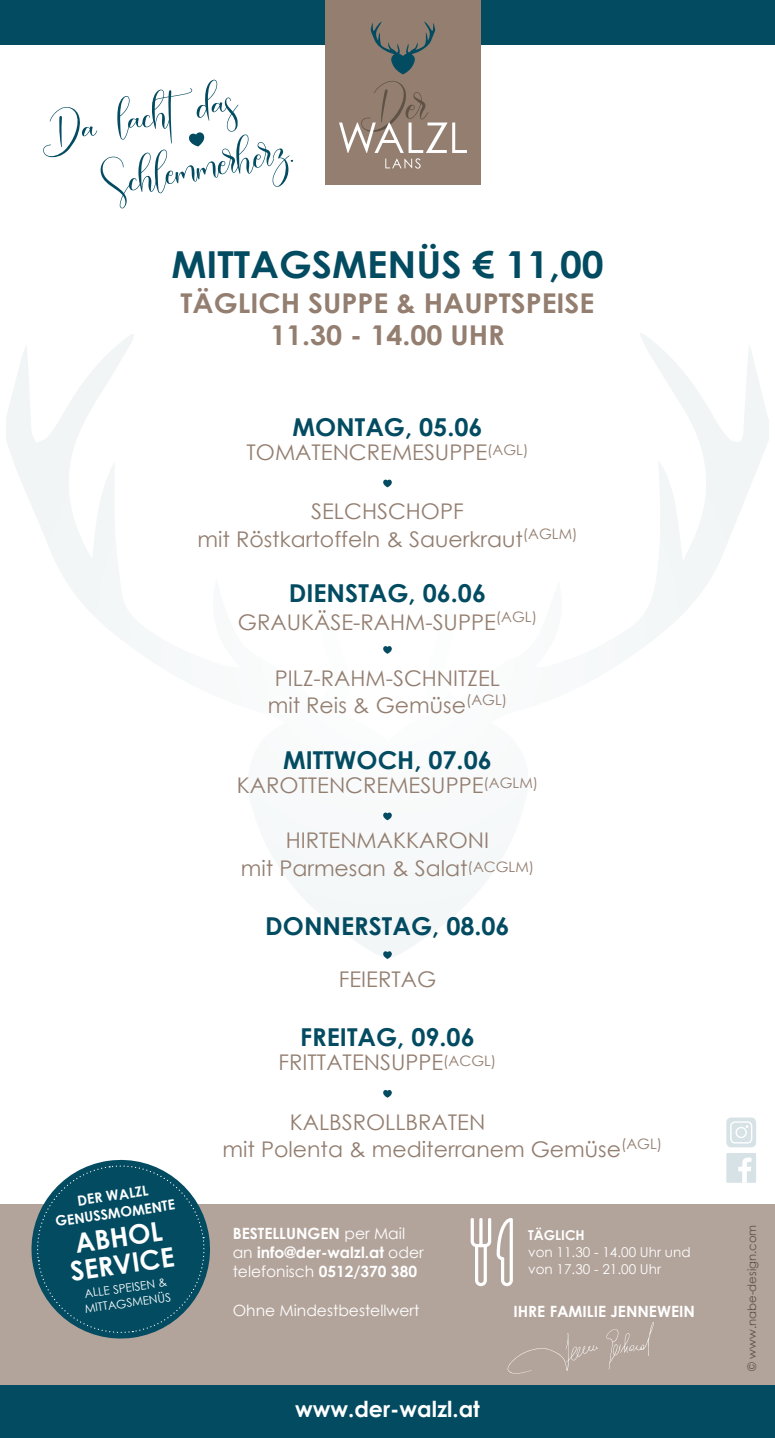
<style>
.page{position:relative;width:775px;height:1438px;background:#fff}
.page>*{position:absolute;margin:0;border:0;box-sizing:border-box;transform-origin:0 0}
.t1{font:64px "Paisley";color:#024b61}
.t2{font:700 37.12px "Century Gothic";color:#024b61;scale:1.05 1}
.t3{font:700 27.25px "Century Gothic";color:#937e70;scale:1.05 1}
.t4{font:700 26.88px "Century Gothic";color:#fff}
.t5{font:700 24.62px "Century Gothic";color:#024b61}
.t6{font:700 22.12px "Century Gothic";color:#fff}
.t7{font:21.62px/27.8px "Century Gothic";color:#937e70;text-align:center}
.t8{font:700 15.5px/19.4px "Century Gothic";color:#fff}
.t9{font:15.5px "Century Gothic";color:#fff}
.t10{font:700 14px "Century Gothic";color:#fff}
.t11{font:13.5px "Century Gothic";color:#fff}
.t12{font:700 13.5px "Century Gothic";color:#fff}
.t13{font:11.75px "Century Gothic";color:#5e5146}
.t14{font:11.62px "Century Gothic";color:#fff}
.s1{font-weight:400}
</style>
<div class="page">
<svg style="left:6px;top:333px;width:763px;height:624px"></svg>
<div style="left:0;top:0;width:775px;height:44px;background:#024b61"></div>
<div style="left:325px;top:0;width:156px;height:184px;background:#937e70"></div>
<svg style="left:371px;top:22px;width:64px;height:52px"></svg>
<svg style="left:339px;top:81px;width:128px;height:88px"></svg>
<svg style="left:189px;top:132px;width:15px;height:14px"></svg>
<svg style="left:383px;top:479px;width:9px;height:8px"></svg>
<svg style="left:383px;top:645px;width:9px;height:9px"></svg>
<svg style="left:383px;top:812px;width:9px;height:8px"></svg>
<svg style="left:383px;top:951px;width:9px;height:8px"></svg>
<svg style="left:383px;top:1090px;width:9px;height:7px"></svg>
<div style="left:0;top:1204px;width:775px;height:234px;background:#b3a49b"></div>
<div style="left:0;top:1385px;width:775px;height:53px;background:#024b61"></div>
<svg style="left:726px;top:1117px;width:30px;height:30px"></svg>
<div style="left:730px;top:1121px;width:22px;height:22px;border:1px solid #fff;border-radius:4px"></div>
<div style="left:735px;top:1126px;width:12px;height:12px;border:1px solid #fff;border-radius:50%"></div>
<div style="left:726px;top:1153px;width:30px;height:29px;background:#d7e2e6"></div>
<svg style="left:738px;top:1157px;width:13px;height:25px"></svg>
<svg style="left:31px;top:1159px;width:180px;height:180px"></svg>
<svg style="left:497px;top:1218px;width:16px;height:68px"></svg>
<svg style="left:471px;top:1218px;width:20px;height:68px"></svg>
<svg style="left:479px;top:1218px;width:4px;height:29px"></svg>
<svg style="left:507px;top:1333px;width:91px;height:40px"></svg>
<svg style="left:606px;top:1322px;width:48px;height:47px"></svg>
<p class="t1" style="left:35px;top:102px;width:201px;rotate:-10deg">Da lacht das</p>
<p class="t1" style="left:97px;top:151px;width:195px;rotate:-10deg">Schlemmerherz.</p>
<p class="t2" style="left:171px;top:236px;width:413px">MITTAGSMENÜS € 11,00</p>
<p class="t3" style="left:181px;top:282px;width:396px">TÄGLICH SUPPE &amp; HAUPTSPEISE</p>
<p class="t3" style="left:270px;top:314px;width:225px">11.30 - 14.00 UHR</p>
<p class="t5" style="left:292px;top:408px;width:192px">MONTAG, 05.06</p>
<p class="t7" style="left:247px;top:437px;width:283px">TOMATENCREMESUPPE<sup>(AGL)</sup></p>
<p class="t7" style="left:197px;top:497px;width:382px">SELCHSCHOPF<br>mit Röstkartoffeln &amp; Sauerkraut<sup>(AGLM)</sup></p>
<p class="t5" style="left:289px;top:575px;width:199px">DIENSTAG, 06.06</p>
<p class="t7" style="left:238px;top:608px;width:301px">GRAUKÄSE-RAHM-SUPPE<sup>(AGL)</sup></p>
<p class="t7" style="left:268px;top:663px;width:241px">PILZ-RAHM-SCHNITZEL mit Reis &amp; Gemüse<sup>(AGL)</sup></p>
<p class="t5" style="left:283px;top:741px;width:210px">MITTWOCH, 07.06</p>
<p class="t7" style="left:237px;top:770px;width:303px">KAROTTENCREMESUPPE<sup>(AGLM)</sup></p>
<p class="t7" style="left:241px;top:826px;width:295px">HIRTENMAKKARONI<br>mit Parmesan &amp; Salat<sup>(ACGLM)</sup></p>
<p class="t5" style="left:265px;top:907px;width:246px">DONNERSTAG, 08.06</p>
<p class="t7" style="left:339px;top:964px;width:99px">FEIERTAG</p>
<p class="t5" style="left:300px;top:1018px;width:176px">FREITAG, 09.06</p>
<p class="t7" style="left:279px;top:1048px;width:219px">FRITTATENSUPPE<sup>(ACGL)</sup></p>
<p class="t10" style="left:76px;top:1190px;width:73px;rotate:-8deg">DER WALZL</p>
<p class="t10" style="left:54px;top:1210px;width:122px;rotate:-8deg">GENUSSMOMENTE</p>
<p class="t4" style="left:72px;top:1223px;width:90px;rotate:-8deg">ABHOL</p>
<p class="t4" style="left:68px;top:1250px;width:106px;rotate:-8deg">SERVICE</p>
<p class="t14" style="left:83px;top:1285px;width:85px;rotate:-8deg">ALLE SPEISEN &amp;</p>
<p class="t14" style="left:84px;top:1300px;width:89px;rotate:-8deg">MITTAGSMENÜS</p>
<p class="t7" style="left:222px;top:1107px;width:441px;text-align:left;text-indent:67px">KALBSROLLBRATEN<br>mit Polenta &amp; mediterranem Gemüse<sup>(AGL)</sup></p>
<p class="t8" style="left:233px;top:1222px;width:193px">BESTELLUNGEN <span class="s1">per Mail an</span> info@der-walzl.at <span class="s1">oder telefonisch</span> 0512/370 380</p>
<p class="t9" style="left:233px;top:1299px;width:188px">Ohne Mindestbestellwert</p>
<p class="t8" style="left:513px;top:1300px;width:183px">IHRE FAMILIE JENNEWEIN</p>
<p class="t12" style="left:528px;top:1225px;width:58px">TÄGLICH</p>
<p class="t11" style="left:528px;top:1242px;width:164px">von 11.30 - 14.00 Uhr und</p>
<p class="t11" style="left:528px;top:1259px;width:134px">von 17.30 - 21.00 Uhr</p>
<p class="t6" style="left:295px;top:1392px;width:186px">www.der-walzl.at</p>
<p class="t13" style="left:744px;top:1370px;width:148px;rotate:-90deg">© www.nabe-design.com</p>
</div>
